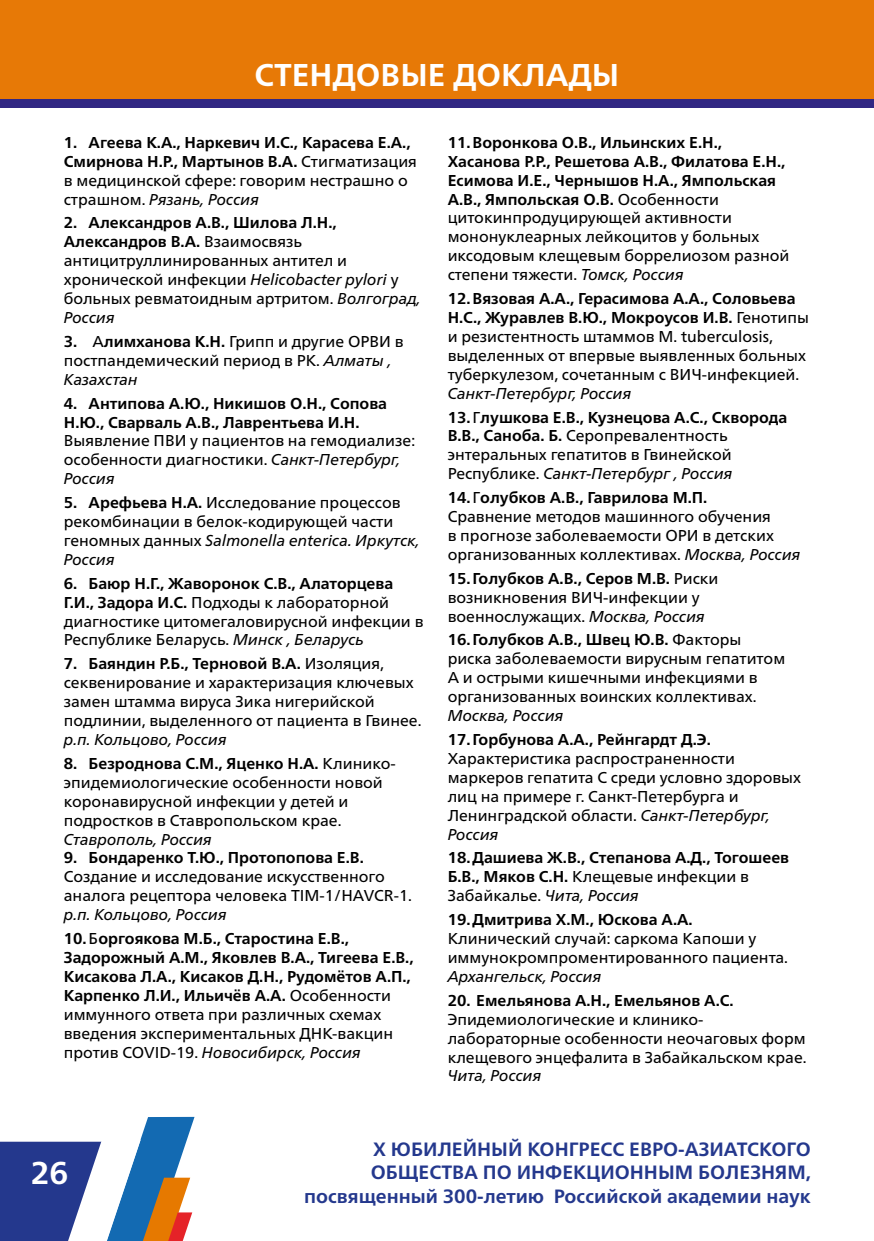
<style>
.page{position:relative;width:874px;height:1241px;background:#fff}
.page>*{position:absolute;margin:0;border:0;box-sizing:border-box;transform-origin:0 0}
.t1{font:700 31.5px "Frutiger Neue LTCYR";color:#fff}
.t2{font:700 19.25px/23.1px "Frutiger Neue LTCYR";color:#24388d;text-align:right}
.t3{font:15.75px/18.9px "Frutiger Neue LTCYR";color:#000}
.t4{font:700 15.75px/18.9px "Frutiger Neue LTCYR";color:#000}
.t5{font:italic 15.75px "Frutiger Neue LTCYR";color:#000}
.s1{font-weight:400}
.s2{font-weight:400;font-style:italic}
.s3{font-weight:700}
.s4{font-style:italic}
</style>
<div class="page">
<div style="left:0;top:0;width:873px;height:99px;background:#e77906"></div>
<svg style="left:0;top:1116px;width:194px;height:124px"></svg>
<div style="left:0;top:99px;width:873px;height:9px;background:#312783"></div>
<h1 class="t1" style="left:254px;top:57px;width:366px">СТЕНДОВЫЕ ДОКЛАДЫ</h1>
<p class="t4" style="left:64px;top:133px;width:354px">1. Агеева К.А., Наркевич И.С., Карасева Е.А., Смирнова Н.Р., Мартынов В.А. <span class="s1">Стигматизация в медицинской сфере: говорим нестрашно о страшном.</span> <span class="s2">Рязань, Россия</span></p>
<p class="t3" style="left:64px;top:213px;width:358px"><span class="s3">2. Александров А.В., Шилова Л.Н.,<br>Александров В.А.</span> Взаимосвязь антицитруллинированных антител и хронической инфекции <span class="s4">Helicobacter pylori</span> у больных ревматоидным артритом. <span class="s4">Волгоград,<br>Россия</span></p>
<p class="t3" style="left:64px;top:332px;width:341px"><span class="s3">3.</span> А<span class="s3">лимханова К.Н.</span> Грипп и другие ОРВИ в постпандемический период в РК. <span class="s4">Алматы ,<br>Казахстан</span></p>
<p class="t4" style="left:64px;top:393px;width:324px">4. Антипова А.Ю., Никишов О.Н., Сопова<br>Н.Ю., Сварваль А.В., Лаврентьева И.Н.</p>
<p class="t3" style="left:64px;top:431px;width:353px">Выявление ПВИ у пациентов на гемодиализе: особенности диагностики. <span class="s4">Санкт-Петербург,<br>Россия</span></p>
<p class="t3" style="left:64px;top:493px;width:357px"><span class="s3">5. Арефьева Н.А.</span> Исследование процессов рекомбинации в белок-кодирующей части геномных данных <span class="s4">Salmonella enterica. Иркутск, Россия</span></p>
<p class="t3" style="left:64px;top:573px;width:361px"><span class="s3">6. Баюр Н.Г., Жаворонок С.В., Алаторцева Г.И., Задора И.С.</span> Подходы к лабораторной диагностике цитомегаловирусной инфекции в Республике Беларусь. <span class="s4">Минск , Беларусь</span></p>
<p class="t3" style="left:64px;top:654px;width:359px"><span class="s3">7. Баяндин Р.Б., Терновой В.А.</span> Изоляция, секвенирование и характеризация ключевых замен штамма вируса Зика нигерийской подлинии, выделенного от пациента в Гвинее.</p>
<p class="t5" style="left:64px;top:730px;width:164px">р.п. Кольцово, Россия</p>
<p class="t3" style="left:64px;top:753px;width:333px"><span class="s3">8. Безроднова С.М., Яценко Н.А.</span> Клинико&shy;эпидемиологические особенности новой коронавирусной инфекции у детей и подростков в Ставропольском крае.</p>
<p class="t5" style="left:64px;top:829px;width:150px">Ставрополь, Россия</p>
<p class="t4" style="left:64px;top:848px;width:301px">9. Бондаренко Т.Ю., Протопопова Е.В.</p>
<p class="t3" style="left:64px;top:867px;width:349px">Создание и исследование искусственного аналога рецептора человека TIM-1/HAVCR-1.</p>
<p class="t4" style="left:64px;top:902px;width:286px;line-height:23.8px"><span class="s2">р.п. Кольцово, Россия<br></span>10.<span class="s1">Б</span>оргоякова М.Б., Старостина Е.В.,</p>
<p class="t4" style="left:64px;top:947px;width:351px">Задорожный А.М., Яковлев В.А., Тигеева Е.В., Кисакова Л.А., Кисаков Д.Н., Рудомётов А.П., Карпенко Л.И., Ильичёв А.А. <span class="s1">Особенности иммунного ответа при различных схемах введения экспериментальных ДНК-вакцин против COVID-19.</span> <span class="s2">Новосибирск, Россия</span></p>
<p class="t4" style="left:447px;top:133px;width:343px">11.Воронкова О.В., Ильинских Е.Н., Хасанова Р.Р., Решетова А.В., Филатова Е.Н., Есимова И.Е., Чернышов Н.А., Ямпольская А.В., Ямпольская О.В. <span class="s1">Особенности цитокинпродуцирующей активности мононуклеарных лейкоцитов у больных иксодовым клещевым боррелиозом разной степени тяжести.</span> <span class="s2">Томск, Россия</span></p>
<p class="t3" style="left:447px;top:289px;width:363px"><span class="s3">12.Вязовая А.А., Герасимова А.А., Соловьева Н.С., Журавлев В.Ю., Мокроусов И.В.</span> Генотипы и резистентность штаммов M. tuberculosis, выделенных от впервые выявленных больных туберкулезом, сочетанным с ВИЧ-инфекцией.</p>
<p class="t4" style="left:447px;top:381px;width:341px;line-height:23.8px"><span class="s2">Санкт-Петербург, Россия<br></span>13.<span class="s1">Г</span>лушкова Е.В., Кузнецова А.С., Скворода</p>
<p class="t3" style="left:447px;top:426px;width:286px"><span class="s3">В.В., Саноба. Б.</span> Серопревалентность энтеральных гепатитов в Гвинейской<br>Республике. <span class="s4">Санкт-Петербург , Россия</span></p>
<p class="t3" style="left:447px;top:488px;width:354px"><span class="s3">14.</span>Г<span class="s3">олубков А.В., Гаврилова М.П.<br></span>Сравнение методов машинного обучения<br>в прогнозе заболеваемости ОРИ в детских организованных коллективах. <span class="s4">Москва, Россия</span></p>
<p class="t3" style="left:447px;top:568px;width:272px"><span class="s3">15.Голубков А.В., Серов М.В.</span> Риски возникновения ВИЧ-инфекции у военнослужащих. <span class="s4">Москва, Россия</span></p>
<p class="t3" style="left:447px;top:630px;width:339px"><span class="s3">16.Голубков А.В., Швец Ю.В.</span> Факторы риска заболеваемости вирусным гепатитом А и острыми кишечными инфекциями в организованных воинских коллективах.</p>
<p class="t5" style="left:447px;top:706px;width:117px">Москва, Россия</p>
<p class="t4" style="left:447px;top:729px;width:264px">17.Горбунова А.А., Рейнгардт Д.Э.</p>
<p class="t3" style="left:447px;top:748px;width:355px">Характеристика распространенности маркеров гепатита С среди условно здоровых лиц на примере г. Санкт-Петербурга и Ленинградской области. <span class="s4">Санкт-Петербург, Россия</span></p>
<p class="t4" style="left:447px;top:848px;width:343px">18.Дашиева Ж.В., Степанова А.Д., Тогошеев<br>Б.В., Мяков С.Н. <span class="s1">Клещевые инфекции в<br>Забайкалье.</span> <span class="s2">Чита, Россия</span></p>
<p class="t4" style="left:447px;top:909px;width:246px">19.Дмитрива Х.М., Юскова А.А.</p>
<p class="t3" style="left:447px;top:928px;width:342px">Клинический случай: саркома Капоши у иммунокромпроментированного пациента.</p>
<p class="t5" style="left:447px;top:966px;width:155px">Архангельск, Россия</p>
<p class="t4" style="left:447px;top:990px;width:287px">20. Емельянова А.Н., Емельянов А.С.</p>
<p class="t3" style="left:447px;top:1009px;width:360px">Эпидемиологические и клинико&shy;лабораторные особенности неочаговых форм клещевого энцефалита в Забайкальском крае.</p>
<p class="t5" style="left:447px;top:1066px;width:95px">Чита, Россия</p>
<h1 class="t1" style="left:31px;top:1154px;width:39px">26</h1>
<p class="t2" style="left:304px;top:1137px;width:508px">X ЮБИЛЕЙНЫЙ КОНГРЕСС ЕВРО-АЗИАТСКОГО<br>ОБЩЕСТВА ПО ИНФЕКЦИОННЫМ БОЛЕЗНЯМ, посвященный 300-летию Российской академии наук</p>
</div>
